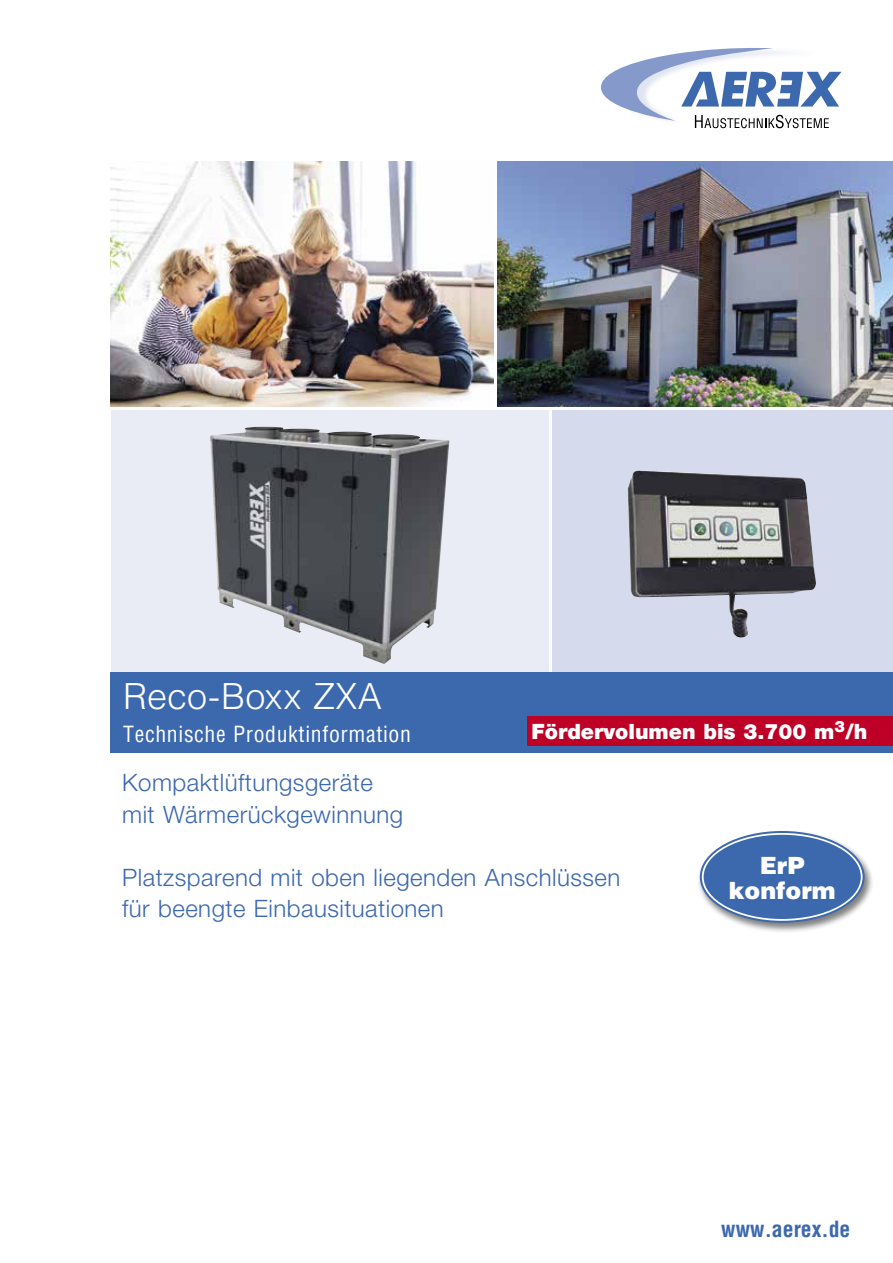
<style>
.page{position:relative;width:893px;height:1263px;background:#fff}
.page>*{position:absolute;margin:0;border:0;box-sizing:border-box;transform-origin:0 0}
.t1{font:300 36px "Helvetica LT Std";letter-spacing:.005em;color:#fff}
.t2{font:300 24px/31.5px "Helvetica Neue LT Std";letter-spacing:.02em;color:#3c68ae}
.t3{font:900 23.7px/25.8px "Helvetica";color:#fff;text-align:center}
.t4{font:condensed 21.75px "Helvetica";letter-spacing:.03em;color:#fff}
.t5{font:700 condensed 21.75px "Helvetica";color:#3c68ae}
.t6{font:900 21px "Helvetica Neue LT Com";color:#fff}
</style>
<div class="page">
<img style="left:497px;top:162px;width:396px;height:244px">
<img style="left:111px;top:162px;width:382px;height:244px">
<div style="left:111px;top:410px;width:438px;height:262px;background:#eaecf5"></div>
<img style="left:210px;top:427px;width:240px;height:237px">
<div style="left:553px;top:410px;width:340px;height:262px;background:#d5daed"></div>
<img style="left:627px;top:470px;width:189px;height:168px">
<div style="left:111px;top:672px;width:782px;height:81px;background:#3c68ae"></div>
<div style="left:527px;top:716px;width:366px;height:30px;background:#be0027"></div>
<svg style="left:601px;top:48px;width:240px;height:80px"></svg>
<div style="left:697px;top:830px;width:177px;height:103px;background:#000;opacity:.5"></div>
<svg style="left:701px;top:832px;width:163px;height:90px"></svg>
<div style="left:700px;top:831px;width:165px;height:92px;border:2px solid #3c68ae;border-radius:50%"></div>
<div style="left:704px;top:835px;width:157px;height:84px;background:#3c68ae;border-radius:50%"></div>
<h1 class="t1" style="left:123px;top:673px;width:260px">Reco-Boxx ZXA</h1>
<p class="t4" style="left:123px;top:720px;width:289px">Technische Produktinformation</p>
<p class="t6" style="left:531px;top:719px;width:337px">Fördervolumen bis 3.700 m<sup>3</sup>/h</p>
<p class="t2" style="left:122px;top:766px;width:283px">Kompaktlüftungsgeräte mit Wärmerückgewinnung</p>
<p class="t2" style="left:122px;top:861px;width:500px">Platzsparend mit oben liegenden Anschlüssen für beengte Einbausituationen</p>
<p class="t3" style="left:729px;top:851px;width:108px">ErP konform</p>
<p class="t5" style="left:721px;top:1216px;width:131px">www.aerex.de</p>
</div>
